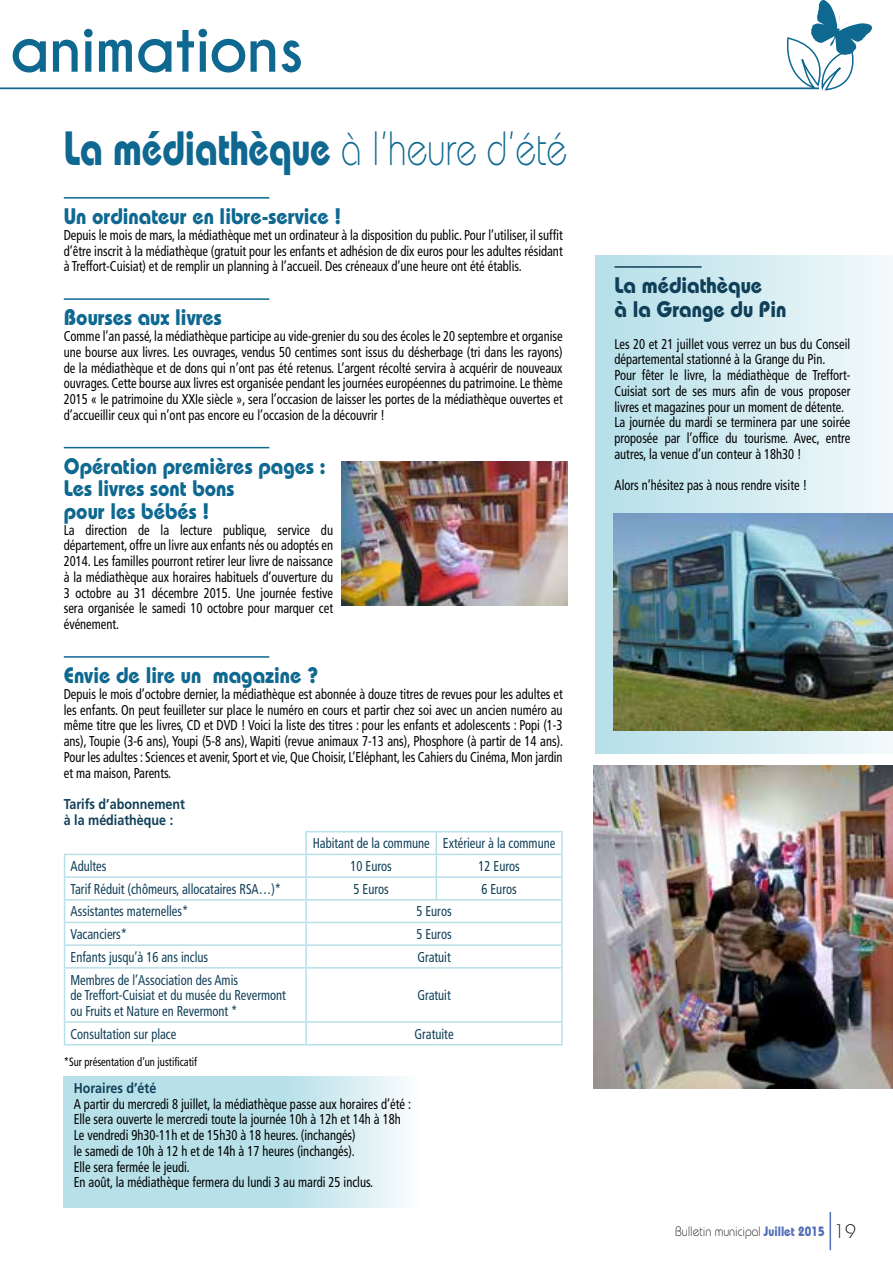
<style>
.page{position:relative;width:893px;height:1263px;background:#fff}
.page>*{position:absolute;margin:0;border:0;box-sizing:border-box;transform-origin:0 0}
.t1{font:700 60.45px "Caviar Dreams";letter-spacing:-.03em;color:#0e6890}
.t2{font:700 48px "Bauhaus Std";color:#0e6890;scale:.77 1}
.t3{font:700 22.5px/22.5px "Bauhaus Std";color:#0e6890;scale:.91 1}
.t4{font:700 22.5px/24px "Bauhaus Std";color:#103f58;scale:.91 1}
.t5{font:condensed 14.25px/15.8px "Frutiger LT Std";color:#000;text-align:justify;scale:.88 1}
.t6{font:condensed 14.25px/15.8px "Frutiger LT Std";color:#103f58;scale:.88 1}
.t7{font:700 14.25px/15.8px "Frutiger LT Std";color:#103f58;scale:.88 1}
.t8{font:300 13.5px "Bauhaus Std";color:#000;scale:.88 1}
.t9{font:condensed 12px "Frutiger LT Std";color:#000;scale:.88 1}
.s1{font-weight:300}
.s2{font-weight:700;color:#536fb5}
.s3{font-size:19.5px}
</style>
<div class="page">
<img style="left:594px;top:765px;width:299px;height:324px">
<div style="left:595px;top:255px;width:298px;height:498px;background:linear-gradient(to right,#b4dde7,#f2f9fb)"></div>
<hr style="left:64px;top:197px;width:205px;height:2px;background:#0e6890">
<hr style="left:64px;top:298px;width:205px;height:2px;background:#0e6890">
<hr style="left:64px;top:447px;width:205px;height:1px;background:#0e6890">
<hr style="left:64px;top:656px;width:205px;height:2px;background:#0e6890">
<hr style="left:305px;top:831px;width:131px;height:1px;background:#b7e0e9">
<hr style="left:305px;top:832px;width:2px;height:22px;background:#b7e0e9">
<hr style="left:436px;top:831px;width:127px;height:1px;background:#b7e0e9">
<hr style="left:561px;top:832px;width:2px;height:22px;background:#b7e0e9">
<hr style="left:64px;top:854px;width:242px;height:1px;background:#b7e0e9">
<hr style="left:306px;top:854px;width:130px;height:1px;background:#b7e0e9">
<hr style="left:305px;top:855px;width:2px;height:21px;background:#b7e0e9">
<hr style="left:436px;top:854px;width:127px;height:1px;background:#b7e0e9">
<hr style="left:561px;top:855px;width:2px;height:21px;background:#b7e0e9">
<hr style="left:64px;top:876px;width:242px;height:2px;background:#b7e0e9">
<hr style="left:306px;top:876px;width:130px;height:2px;background:#b7e0e9">
<hr style="left:305px;top:878px;width:2px;height:21px;background:#b7e0e9">
<hr style="left:436px;top:876px;width:127px;height:2px;background:#b7e0e9">
<svg style="left:436px;top:832px;width:1px;height:67px"></svg>
<hr style="left:561px;top:878px;width:2px;height:21px;background:#b7e0e9">
<hr style="left:64px;top:899px;width:242px;height:1px;background:#b7e0e9">
<hr style="left:306px;top:899px;width:130px;height:1px;background:#b7e0e9">
<hr style="left:305px;top:900px;width:2px;height:22px;background:#b7e0e9">
<hr style="left:436px;top:899px;width:127px;height:1px;background:#b7e0e9">
<hr style="left:561px;top:900px;width:2px;height:22px;background:#b7e0e9">
<hr style="left:64px;top:922px;width:242px;height:1px;background:#b7e0e9">
<hr style="left:306px;top:922px;width:130px;height:1px;background:#b7e0e9">
<hr style="left:305px;top:923px;width:2px;height:21px;background:#b7e0e9">
<hr style="left:436px;top:922px;width:127px;height:1px;background:#b7e0e9">
<hr style="left:561px;top:923px;width:2px;height:21px;background:#b7e0e9">
<hr style="left:64px;top:944px;width:242px;height:2px;background:#b7e0e9">
<svg style="left:64px;top:855px;width:1px;height:112px"></svg>
<hr style="left:306px;top:944px;width:130px;height:2px;background:#b7e0e9">
<hr style="left:305px;top:946px;width:2px;height:21px;background:#b7e0e9">
<hr style="left:436px;top:944px;width:127px;height:2px;background:#b7e0e9">
<hr style="left:561px;top:946px;width:2px;height:21px;background:#b7e0e9">
<hr style="left:64px;top:967px;width:242px;height:1px;background:#b7e0e9">
<hr style="left:64px;top:968px;width:1px;height:53px;background:#b7e0e9">
<hr style="left:306px;top:967px;width:130px;height:1px;background:#b7e0e9">
<hr style="left:305px;top:968px;width:2px;height:53px;background:#b7e0e9">
<hr style="left:436px;top:967px;width:127px;height:1px;background:#b7e0e9">
<hr style="left:561px;top:968px;width:2px;height:53px;background:#b7e0e9">
<hr style="left:64px;top:1021px;width:242px;height:2px;background:#b7e0e9">
<svg style="left:64px;top:1023px;width:1px;height:21px"></svg>
<hr style="left:306px;top:1021px;width:130px;height:2px;background:#b7e0e9">
<hr style="left:305px;top:1023px;width:2px;height:21px;background:#b7e0e9">
<hr style="left:436px;top:1021px;width:127px;height:2px;background:#b7e0e9">
<hr style="left:561px;top:1023px;width:2px;height:21px;background:#b7e0e9">
<hr style="left:64px;top:1044px;width:242px;height:1px;background:#b7e0e9">
<hr style="left:306px;top:1044px;width:130px;height:1px;background:#b7e0e9">
<hr style="left:436px;top:1044px;width:127px;height:1px;background:#b7e0e9">
<hr style="left:829px;top:1212px;width:2px;height:38px;background:#536fb5">
<svg style="left:784px;top:0;width:88px;height:91px"></svg>
<hr style="left:0;top:87px;width:819px;height:2px;background:#0e6890">
<svg style="left:64px;top:1076px;width:340px;height:132px;background:#c1e4ec"></svg>
<hr style="left:614px;top:266px;width:88px;height:2px;background:#103f58">
<img style="left:614px;top:514px;width:279px;height:217px">
<img style="left:342px;top:461px;width:225px;height:144px">
<h1 class="t1" style="left:9px;top:12px;width:297px">animations</h1>
<h2 class="t2" style="left:64px;top:119px;width:655px">La médiathèque <span class="s1">à l’heure d’été</span></h2>
<h3 class="t3" style="left:64px;top:205px;width:307px">Un ordinateur en libre-service !</h3>
<p class="t5" style="left:64px;top:227px;width:568px">Depuis le mois de mars, la médiathèque met un ordinateur à la disposition du public. Pour l’utiliser, il suffit d’être inscrit à la médiathèque (gratuit pour les enfants et adhésion de dix euros pour les adultes résidant à Treffort-Cuisiat) et de remplir un planning à l’accueil. Des créneaux d’une heure ont été établis.</p>
<h3 class="t3" style="left:64px;top:306px;width:175px">Bourses aux livres</h3>
<p class="t5" style="left:64px;top:328px;width:568px">Comme l’an passé, la médiathèque participe au vide-grenier du sou des écoles le 20 septembre et organise une bourse aux livres. Les ouvrages, vendus 50 centimes sont issus du désherbage (tri dans les rayons) de la médiathèque et de dons qui n’ont pas été retenus. L’argent récolté servira à acquérir de nouveaux ouvrages. Cette bourse aux livres est organisée pendant les journées européennes du patrimoine. Le thème 2015 « le patrimoine du XXIe siècle », sera l’occasion de laisser les portes de la médiathèque ouvertes et d’accueillir ceux qui n’ont pas encore eu l’occasion de la découvrir !</p>
<h3 class="t3" style="left:64px;top:454px;width:289px">Opération premières pages :<br>Les livres sont bons<br>pour les bébés !</h3>
<p class="t5" style="left:64px;top:522px;width:308px">La direction de la lecture publique, service du département, offre un livre aux enfants nés ou adoptés en 2014. Les familles pourront retirer leur livre de naissance à la médiathèque aux horaires habituels d’ouverture du 3 octobre au 31 décembre 2015. Une journée festive sera organisée le samedi 10 octobre pour marquer cet événement.</p>
<h3 class="t3" style="left:64px;top:664px;width:282px">Envie de lire un magazine ?</h3>
<p class="t5" style="left:64px;top:686px;width:569px">Depuis le mois d’octobre dernier, la médiathèque est abonnée à douze titres de revues pour les adultes et les enfants. On peut feuilleter sur place le numéro en cours et partir chez soi avec un ancien numéro au même titre que les livres, CD et DVD ! Voici la liste des titres : pour les enfants et adolescents : Popi (1-3 ans), Toupie (3-6 ans), Youpi (5-8 ans), Wapiti (revue animaux 7-13 ans), Phosphore (à partir de 14 ans).<br>Pour les adultes : Sciences et avenir, Sport et vie, Que Choisir, L’Eléphant, les Cahiers du Cinéma, Mon jardin et ma maison, Parents.</p>
<p class="t7" style="left:64px;top:796px;width:139px">Tarifs d’abonnement à la médiathèque :</p>
<p class="t6" style="left:313px;top:836px;width:277px">Habitant de la commune Extérieur à la commune</p>
<p class="t6" style="left:71px;top:858px;width:42px">Adultes</p>
<p class="t6" style="left:351px;top:858px;width:48px">10 Euros</p>
<p class="t6" style="left:478px;top:858px;width:48px">12 Euros</p>
<p class="t6" style="left:71px;top:881px;width:241px">Tarif Réduit (chômeurs, allocataires RSA…)*</p>
<p class="t6" style="left:354px;top:881px;width:42px">5 Euros</p>
<p class="t6" style="left:481px;top:881px;width:42px">6 Euros</p>
<p class="t6" style="left:71px;top:904px;width:135px">Assistantes maternelles*</p>
<p class="t6" style="left:416px;top:904px;width:42px">5 Euros</p>
<p class="t6" style="left:71px;top:926px;width:66px">Vacanciers*</p>
<p class="t6" style="left:416px;top:926px;width:42px">5 Euros</p>
<p class="t6" style="left:71px;top:949px;width:158px">Enfants jusqu’à 16 ans inclus</p>
<p class="t6" style="left:417px;top:949px;width:40px">Gratuit</p>
<p class="t6" style="left:71px;top:972px;width:246px">Membres de l’Association des Amis<br>de Treffort-Cuisiat et du musée du Revermont ou Fruits et Nature en Revermont *</p>
<p class="t6" style="left:417px;top:987px;width:40px">Gratuit</p>
<p class="t6" style="left:71px;top:1026px;width:122px">Consultation sur place</p>
<p class="t6" style="left:415px;top:1026px;width:46px">Gratuite</p>
<p class="t9" style="left:64px;top:1055px;width:153px">*Sur présentation d’un justificatif</p>
<p class="t7" style="left:74px;top:1080px;width:95px">Horaires d’été</p>
<p class="t5" style="left:74px;top:1096px;width:385px;text-align:left">A partir du mercredi 8 juillet, la médiathèque passe aux horaires d’été :<br>Elle sera ouverte le mercredi toute la journée 10h à 12h et 14h à 18h Le vendredi 9h30-11h et de 15h30 à 18 heures. (inchangés)<br>le samedi de 10h à 12 h et de 14h à 17 heures (inchangés).<br>Elle sera fermée le jeudi.<br>En août, la médiathèque fermera du lundi 3 au mardi 25 inclus.</p>
<h3 class="t4" style="left:614px;top:273px;width:190px">La médiathèque<br>à la Grange du Pin</h3>
<p class="t5" style="left:614px;top:336px;width:270px;text-align:left">Les 20 et 21 juillet vous verrez un bus du Conseil départemental stationné à la Grange du Pin.<br>Pour fêter le livre, la médiathèque de Treffort-Cuisiat sort de ses murs afin de vous proposer livres et magazines pour un moment de détente.<br>La journée du mardi se terminera par une soirée proposée par l’office du tourisme. Avec, entre autres, la venue d’un conteur à 18h30 !</p>
<p class="t5" style="left:614px;top:478px;width:220px">Alors n’hésitez pas à nous rendre visite !</p>
<p class="t8" style="left:675px;top:1224px;width:207px">Bulletin municipal <span class="s2">Juillet 2015</span> <span class="s3">19</span></p>
</div>
